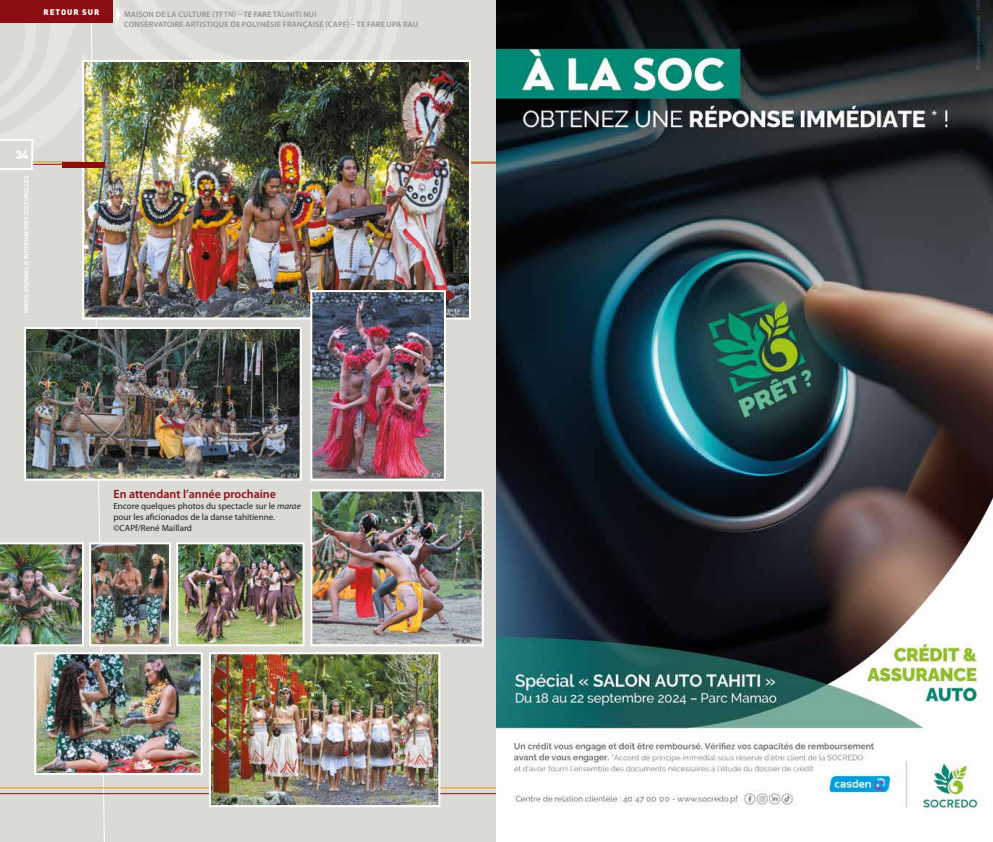
<style>
.page{position:relative;width:993px;height:842px;background:#fff}
.page>*{position:absolute;margin:0;border:0;box-sizing:border-box;transform-origin:0 0}
.t1{font:600 12px "Myriad Pro";color:#8a0e12}
.t2{font:900 12px "DIN";color:#fff}
.t3{font:9px/10.8px "Myriad Pro";color:#1d1d1b}
.t4{font:600 8px "Myriad Pro";letter-spacing:.02em;color:#929292}
.t5{font:900 8px "DIN";letter-spacing:.12em;color:#fff}
.t6{font:700 6px "DIN";color:#fff}
.s1{font-style:italic}
</style>
<div class="page">
<img style="left:0;top:0;width:992px;height:842px">
<img style="left:85px;top:63px;width:383px;height:253px">
<div style="left:82px;top:60px;width:389px;height:259px;border:2px solid #fff"></div>
<img style="left:27px;top:330px;width:271px;height:148px">
<div style="left:24px;top:327px;width:277px;height:154px;border:2px solid #fff"></div>
<img style="left:313px;top:492px;width:167px;height:151px">
<div style="left:310px;top:489px;width:173px;height:157px;border:2px solid #fff"></div>
<div style="left:62px;top:162px;width:43px;height:5px;background:#8a0e12"></div>
<img style="left:313px;top:293px;width:130px;height:185px">
<div style="left:310px;top:290px;width:136px;height:191px;border:2px solid #fff"></div>
<p class="t5" style="left:43px;top:6px;width:57px">RETOUR SUR</p>
<p class="t4" style="left:124px;top:10px;width:21px">MAISON</p>
<p class="t4" style="left:156px;top:10px;width:162px">DE LA CULTURE (TFTN) – TE FARE TAUHITI NUI</p>
<p class="t4" style="left:124px;top:20px;width:11px">CONS</p>
<p class="t4" style="left:144px;top:20px;width:108px">ERVATOIRE ARTISTIQUE DE POLYNÉS</p>
<p class="t4" style="left:274px;top:20px;width:145px">IE F RANÇAISE (CAPF) – TE FARE UPA RAU</p>
<h1 class="t2" style="left:15px;top:147px;width:14px">34</h1>
<p class="t6" style="left:22px;top:313px;width:138px;rotate:-90deg">HIRO’A JOURNAL D’IN FORMATIONSCULTURELLES</p>
<h1 class="t1" style="left:113px;top:487px;width:164px">EN ATTENDANT L’ANNÉE PROCHAINE</h1>
<p class="t3" style="left:113px;top:501px;width:189px">Encore quelques photos du spectacle sur le <span class="s1">marae </span>pour les aficionados de la danse tahitienne. ©CAPf/René Maillard</p>
</div>
